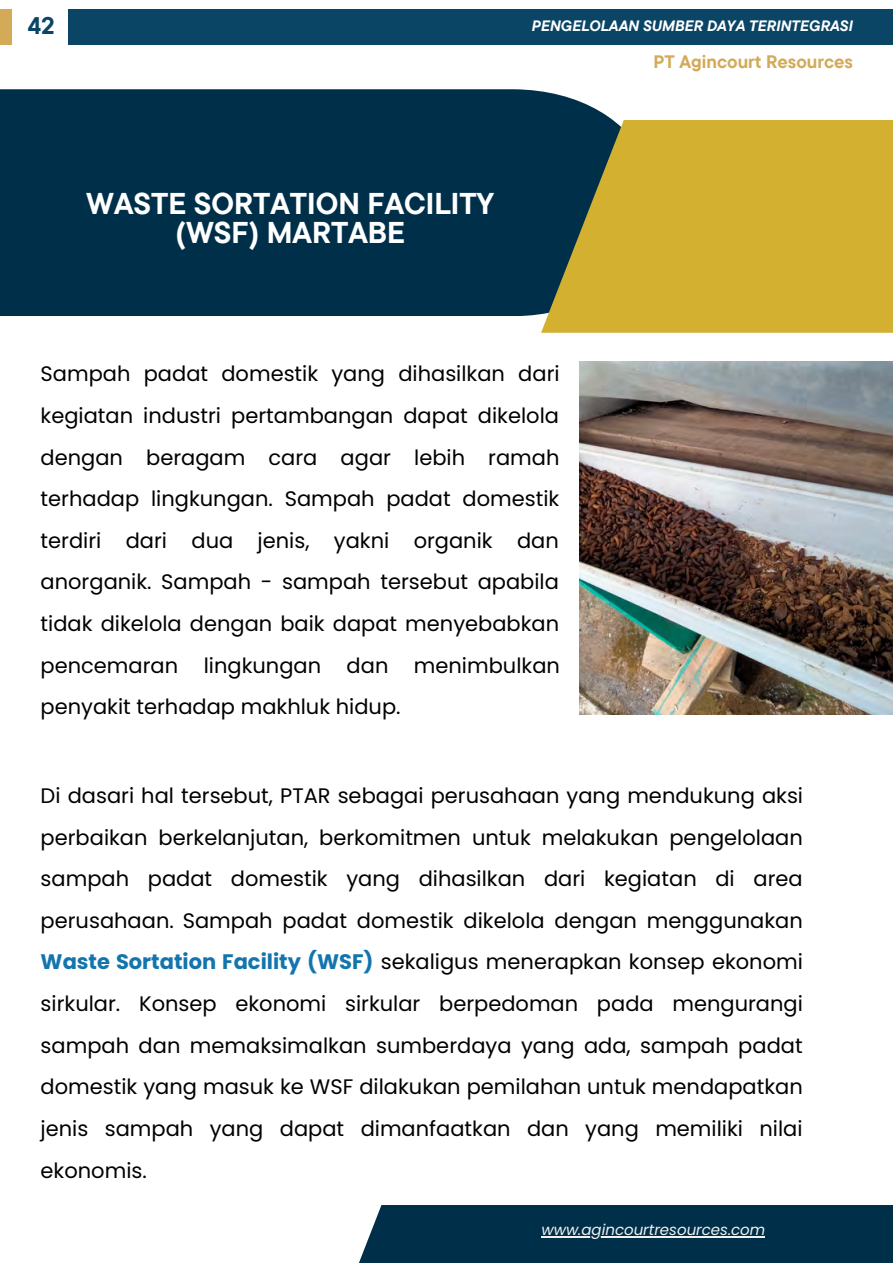
<style>
.page{position:relative;width:893px;height:1264px;background:#fff}
.page>*{position:absolute;margin:0;border:0;box-sizing:border-box;transform-origin:0 0}
.t1{font:700 30px/29.2px "TT Commons Pro";color:#fff;text-align:center}
.t2{font:700 24px "TT Commons Pro";color:#0b4566}
.t3{font:21px/41.5px "Poppins";color:#000001;text-align:justify}
.t4{font:700 18px "TT Commons Pro";color:#d2aa58}
.t5{font:italic 700 15px "TT Commons Pro";color:#fff}
.t6{font:italic 15px "Poppins";color:#f1f1f1}
.s1{font-weight:700;color:#1375ad}
</style>
<div class="page">
<div style="left:0;top:89px;width:613px;height:227px;background:#003049"></div>
<div style="left:541px;top:120px;width:351px;height:213px;background:#d4b030"></div>
<div style="left:347px;top:1204px;width:545px;height:58px;background:#003049"></div>
<div style="left:0;top:9px;width:11px;height:36px;background:#d2aa58"></div>
<div style="left:68px;top:9px;width:824px;height:36px;background:#0b4566"></div>
<img style="left:579px;top:361px;width:313px;height:353px">
<hr style="left:541px;top:1236px;width:224px;height:1px;background:#f1f1f1">
<p class="t2" style="left:28px;top:10px;width:28px">42</p>
<p class="t5" style="left:532px;top:16px;width:322px">PENGELOLAAN SUMBER DAYA TERINTEGRASI</p>
<p class="t4" style="left:653px;top:50px;width:201px">PT Agincourt Resources</p>
<p class="t1" style="left:86px;top:188px;width:409px">WASTE SORTATION FACILITY (WSF) MARTABE</p>
<p class="t3" style="left:41px;top:353px;width:521px">Sampah padat domestik yang dihasilkan dari kegiatan industri pertambangan dapat dikelola dengan beragam cara agar lebih ramah terhadap lingkungan. Sampah padat domestik terdiri dari dua jenis, yakni organik dan anorganik. Sampah - sampah tersebut apabila tidak dikelola dengan baik dapat menyebabkan pencemaran lingkungan dan menimbulkan penyakit terhadap makhluk hidup.</p>
<p class="t3" style="left:41px;top:775px;width:764px">Di dasari hal tersebut, PTAR sebagai perusahaan yang mendukung aksi perbaikan berkelanjutan, berkomitmen untuk melakukan pengelolaan sampah padat domestik yang dihasilkan dari kegiatan di area perusahaan. Sampah padat domestik dikelola dengan menggunakan <span class="s1">Waste Sortation Facility (WSF)</span> sekaligus menerapkan konsep ekonomi sirkular. Konsep ekonomi sirkular berpedoman pada mengurangi sampah dan memaksimalkan sumberdaya yang ada, sampah padat domestik yang masuk ke WSF dilakukan pemilahan untuk mendapatkan jenis sampah yang dapat dimanfaatkan dan yang memiliki nilai ekonomis.</p>
<p class="t6" style="left:541px;top:1219px;width:225px">www.agincourtresources.com</p>
</div>
